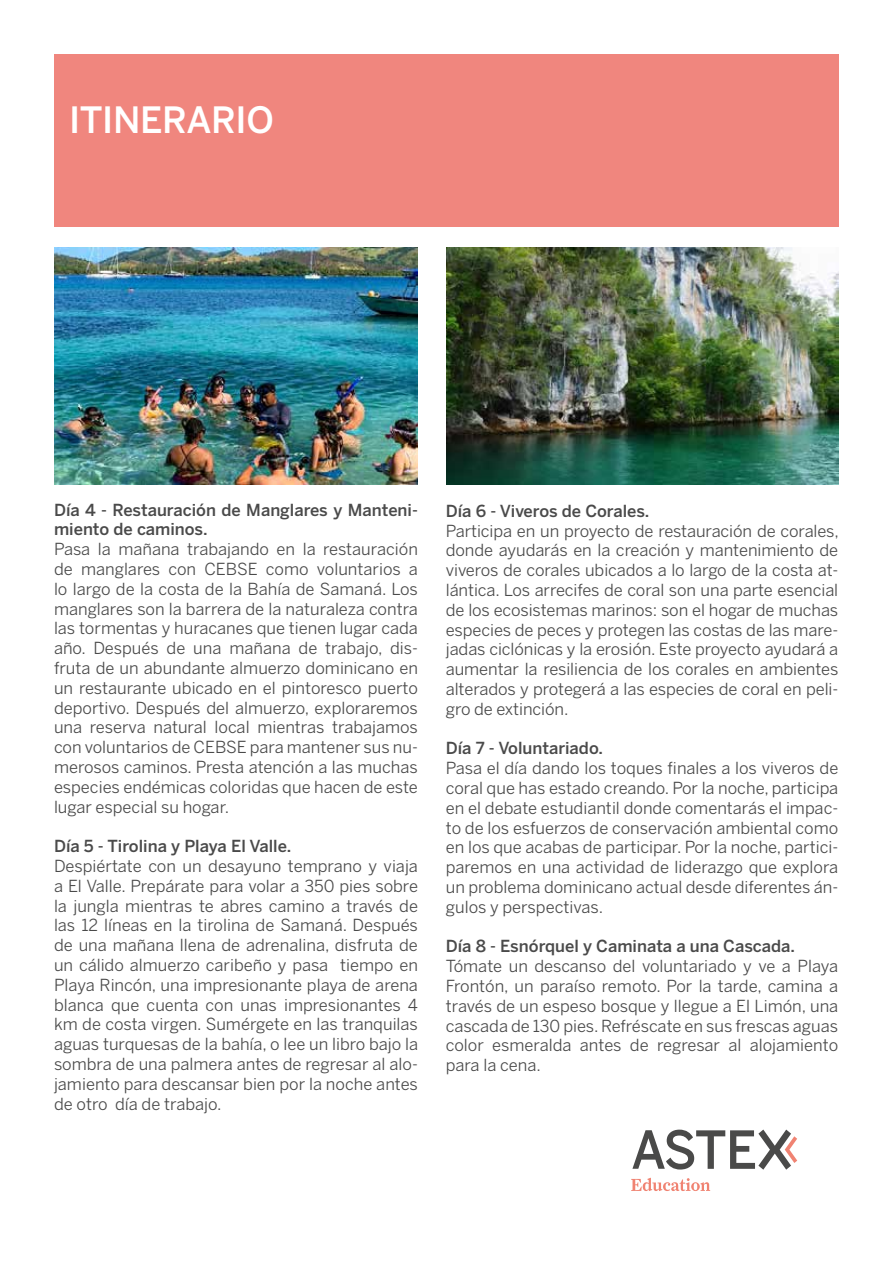
<style>
.page{position:relative;width:893px;height:1263px;background:#fff}
.page>*{position:absolute;margin:0;border:0;box-sizing:border-box;transform-origin:0 0}
.t1{font:500 36px "Benton Sans";letter-spacing:-.01em;color:#fff}
.t2{font:16.5px/19.8px "Benton Sans";color:#4a4a4a;text-align:justify}
.t3{font:500 16.5px/19.8px "Benton Sans";color:#4a4a4a}
</style>
<div class="page">
<div style="left:54px;top:54px;width:785px;height:173px;background:#f0867e"></div>
<svg style="left:632px;top:1129px;width:165px;height:41px"></svg>
<svg style="left:631px;top:1178px;width:79px;height:13px"></svg>
<img style="left:54px;top:248px;width:364px;height:236px">
<img style="left:446px;top:248px;width:392px;height:236px">
<h1 class="t1" style="left:69px;top:98px;width:206px">ITINERARIO</h1>
<p class="t3" style="left:54px;top:500px;width:365px">Día 4 - Restauración de Manglares y Manteni&shy;miento de caminos.</p>
<p class="t2" style="left:54px;top:539px;width:365px">Pasa la mañana trabajando en la restauración de manglares con CEBSE como voluntarios a lo largo de la costa de la Bahía de Samaná. Los manglares son la barrera de la naturaleza contra las tormentas y huracanes que tienen lugar cada año. Después de una mañana de trabajo, dis&shy;fruta de un abundante almuerzo dominicano en un restaurante ubicado en el pintoresco puerto deportivo. Después del almuerzo, exploraremos una reserva natural local mientras trabajamos con voluntarios de CEBSE para mantener sus nu&shy;merosos caminos. Presta atención a las muchas especies endémicas coloridas que hacen de este lugar especial su hogar.</p>
<p class="t3" style="left:54px;top:836px;width:239px">Día 5 - Tirolina y Playa El Valle.</p>
<p class="t2" style="left:54px;top:856px;width:366px">Despiértate con un desayuno temprano y viaja a El Valle. Prepárate para volar a 350 pies sobre la jungla mientras te abres camino a través de las 12 líneas en la tirolina de Samaná. Después de una mañana llena de adrenalina, disfruta de un cálido almuerzo caribeño y pasa tiempo en Playa Rincón, una impresionante playa de arena blanca que cuenta con unas impresionantes 4 km de costa virgen. Sumérgete en las tranquilas aguas turquesas de la bahía, o lee un libro bajo la sombra de una palmera antes de regresar al alo&shy;jamiento para descansar bien por la noche antes de otro día de trabajo.</p>
<p class="t3" style="left:446px;top:501px;width:205px">Día 6 - Viveros de Corales.</p>
<p class="t2" style="left:446px;top:521px;width:394px">Participa en un proyecto de restauración de corales, donde ayudarás en la creación y mantenimiento de viveros de corales ubicados a lo largo de la costa at&shy;lántica. Los arrecifes de coral son una parte esencial de los ecosistemas marinos: son el hogar de muchas especies de peces y protegen las costas de las mare&shy;jadas ciclónicas y la erosión. Este proyecto ayudará a aumentar la resiliencia de los corales en ambientes alterados y protegerá a las especies de coral en peli&shy;gro de extinción.</p>
<p class="t3" style="left:446px;top:739px;width:159px">Día 7 - Voluntariado.</p>
<p class="t2" style="left:446px;top:758px;width:394px">Pasa el día dando los toques finales a los viveros de coral que has estado creando. Por la noche, participa en el debate estudiantil donde comentarás el impac&shy;to de los esfuerzos de conservación ambiental como en los que acabas de participar. Por la noche, partici&shy;paremos en una actividad de liderazgo que explora un problema dominicano actual desde diferentes án&shy;gulos y perspectivas.</p>
<p class="t3" style="left:446px;top:937px;width:351px">Día 8 - Esnórquel y Caminata a una Cascada.</p>
<p class="t2" style="left:446px;top:956px;width:394px">Tómate un descanso del voluntariado y ve a Playa Frontón, un paraíso remoto. Por la tarde, camina a través de un espeso bosque y llegue a El Limón, una cascada de 130 pies. Refréscate en sus frescas aguas color esmeralda antes de regresar al alojamiento para la cena.</p>
</div>
